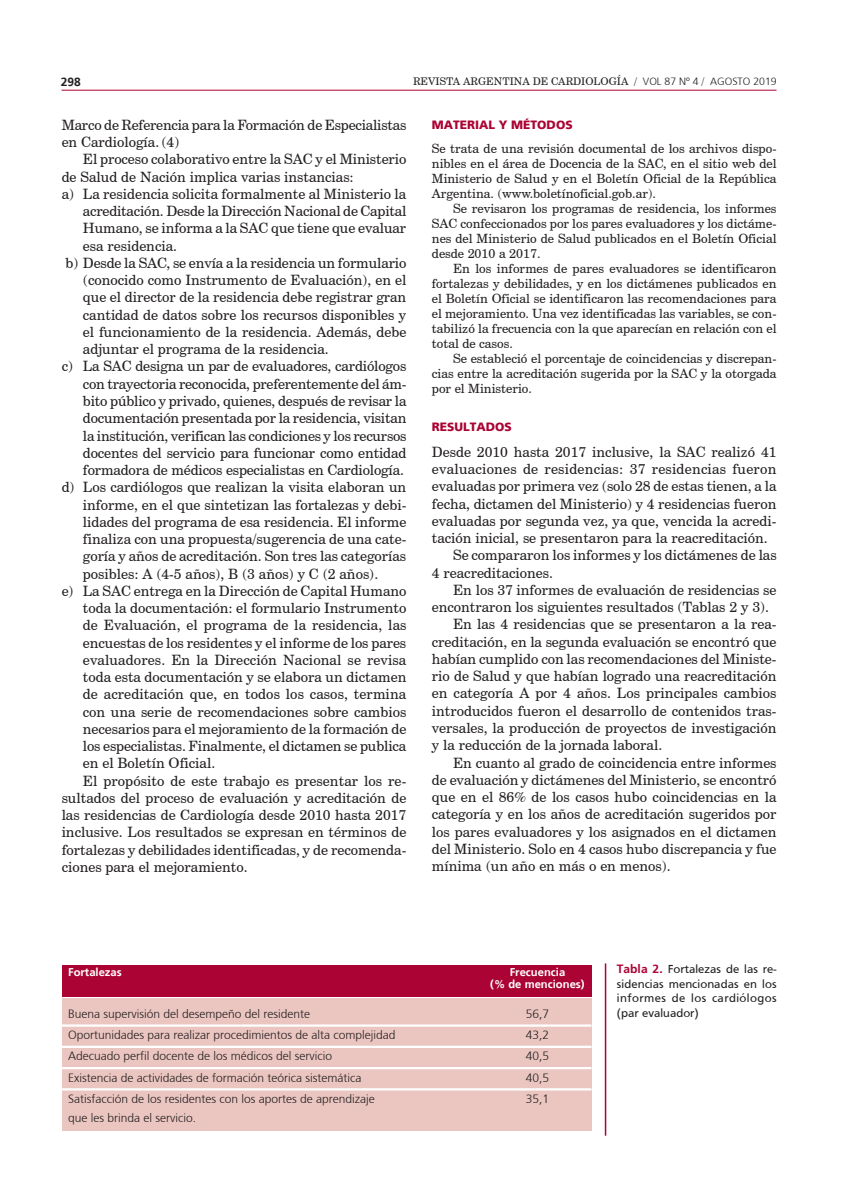
<style>
.page{position:relative;width:851px;height:1191px;background:#fff}
.page>*{position:absolute;margin:0;border:0;box-sizing:border-box;transform-origin:0 0}
.punteo{font:14.25px/17.2px "Century Schoolbook BT";color:#231f20;text-align:justify}
.texto{font:14.25px/17.2px "Century Schoolbook BT";color:#231f20}
.texto1{font:14.25px/17.2px "Century Schoolbook BT";color:#231f20;text-align:justify}
.texto2{font:12.75px/15px "Century Schoolbook BT";color:#231f20;text-align:justify}
.texto3{font:12.75px/15px "Century Schoolbook BT";color:#231f20;text-align:justify}
.tabla{font:300 12px "Frutiger";color:#231f20}
.tabla_tit{font:12px/14.4px "Frutiger";letter-spacing:.02em;color:#231f20;text-align:justify}
.subtit{font:900 12px "Frutiger";color:#ab0333}
.t1{font:700 12px "Frutiger";color:#231f20}
.tabla_cab_blanco{font:700 11.25px "Frutiger";color:#fff}
.t2{font:10.5px "Century Schoolbook BT";color:#231f20}
.s1{font-family:"Frutiger";font-weight:300}
.s2{font-weight:700;color:#ab0333}
</style>
<div class="page">
<hr style="left:62px;top:90px;width:714px;height:1px;background:#ab0333">
<div style="left:62px;top:998px;width:529px;height:133px;background:#ebc6c1"></div>
<div style="left:62px;top:965px;width:529px;height:31px;background:#ab0333"></div>
<hr style="left:62px;top:1088px;width:529px;height:2px;background:#fff">
<hr style="left:62px;top:1024px;width:529px;height:2px;background:#fff">
<hr style="left:62px;top:1045px;width:529px;height:3px;background:#fff">
<hr style="left:62px;top:1067px;width:529px;height:2px;background:#fff">
<hr style="left:604px;top:963px;width:2px;height:172px;background:#ab0333">
<p class="t1" style="left:61px;top:75px;width:22px">298</p>
<p class="t2" style="left:413px;top:75px;width:365px">REVISTA ARGENTINA DE CARDIOLOGÍA / <span class="s1">VOL 87 Nº 4</span> / <span class="s1">AGOSTO 2019</span></p>
<p class="texto" style="left:62px;top:116px;width:346px">Marco de Referencia para la Formación de Especialistas en Cardiología. (4)</p>
<p class="texto" style="left:62px;top:150px;width:346px;text-indent:21px">El proceso colaborativo entre la SAC y el Ministerio de Salud de Nación implica varias instancias:</p>
<p class="punteo" style="left:83px;top:185px;width:325px;text-indent:-21px">a) La residencia solicita formalmente al Ministerio la acreditación. Desde la Dirección Nacional de Capital Humano, se informa a la SAC que tiene que evaluar esa residencia.</p>
<p class="punteo" style="left:83px;top:254px;width:325px;text-indent:-17px">b) Desde la SAC, se envía a la residencia un formulario (conocido como Instrumento de Evaluación), en el que el director de la residencia debe registrar gran cantidad de datos sobre los recursos disponibles y el funcionamiento de la residencia. Además, debe adjuntar el programa de la residencia.</p>
<p class="punteo" style="left:83px;top:357px;width:325px;text-indent:-21px">c) La SAC designa un par de evaluadores, cardiólogos con trayectoria reconocida, preferentemente del ám&shy;bito público y privado, quienes, después de revisar la documentación presentada por la residencia, visitan la institución, verifican las condiciones y los recursos docentes del servicio para funcionar como entidad formadora de médicos especialistas en Cardiología.</p>
<p class="punteo" style="left:83px;top:478px;width:325px;text-indent:-21px">d) Los cardiólogos que realizan la visita elaboran un informe, en el que sintetizan las fortalezas y debi&shy;lidades del programa de esa residencia. El informe finaliza con una propuesta/sugerencia de una cate&shy;goría y años de acreditación. Son tres las categorías posibles: A (4-5 años), B (3 años) y C (2 años).</p>
<p class="punteo" style="left:83px;top:582px;width:325px;text-indent:-21px">e) La SAC entrega en la Dirección de Capital Humano toda la documentación: el formulario Instrumento de Evaluación, el programa de la residencia, las encuestas de los residentes y el informe de los pares evaluadores. En la Dirección Nacional se revisa toda esta documentación y se elabora un dictamen de acreditación que, en todos los casos, termina con una serie de recomendaciones sobre cambios necesarios para el mejoramiento de la formación de los especialistas. Finalmente, el dictamen se publica en el Boletín Oficial.</p>
<p class="texto" style="left:62px;top:771px;width:346px;text-align:justify;text-indent:21px">El propósito de este trabajo es presentar los re&shy;sultados del proceso de evaluación y acreditación de las residencias de Cardiología desde 2010 hasta 2017 inclusive. Los resultados se expresan en términos de fortalezas y debilidades identificadas, y de recomenda&shy;ciones para el mejoramiento.</p>
<p class="subtit" style="left:432px;top:118px;width:142px">MATERIAL Y MÉTODOS</p>
<p class="texto3" style="left:432px;top:140px;width:346px">Se trata de una revisión documental de los archivos dispo&shy;nibles en el área de Docencia de la SAC, en el sitio web del Ministerio de Salud y en el Boletín Oficial de la República Argentina. (www.boletínoficial.gob.ar).</p>
<p class="texto2" style="left:432px;top:200px;width:346px;text-indent:21px">Se revisaron los programas de residencia, los informes SAC confeccionados por los pares evaluadores y los dictáme&shy;nes del Ministerio de Salud publicados en el Boletín Oficial desde 2010 a 2017.</p>
<p class="texto2" style="left:432px;top:260px;width:346px;text-indent:21px">En los informes de pares evaluadores se identificaron fortalezas y debilidades, y en los dictámenes publicados en el Boletín Oficial se identificaron las recomendaciones para el mejoramiento. Una vez identificadas las variables, se con&shy;tabilizó la frecuencia con la que aparecían en relación con el total de casos.</p>
<p class="texto2" style="left:432px;top:350px;width:346px;text-indent:21px">Se estableció el porcentaje de coincidencias y discrepan&shy;cias entre la acreditación sugerida por la SAC y la otorgada por el Ministerio.</p>
<p class="subtit" style="left:432px;top:420px;width:82px">RESULTADOS</p>
<p class="texto1" style="left:432px;top:443px;width:346px">Desde 2010 hasta 2017 inclusive, la SAC realizó 41 evaluaciones de residencias: 37 residencias fueron evaluadas por primera vez (solo 28 de estas tienen, a la fecha, dictamen del Ministerio) y 4 residencias fueron evaluadas por segunda vez, ya que, vencida la acredi&shy;tación inicial, se presentaron para la reacreditación.</p>
<p class="texto" style="left:432px;top:546px;width:346px;text-indent:21px">Se compararon los informes y los dictámenes de las<br>4 reacreditaciones.</p>
<p class="texto" style="left:432px;top:581px;width:346px;text-indent:21px">En los 37 informes de evaluación de residencias se encontraron los siguientes resultados (Tablas 2 y 3).</p>
<p class="texto" style="left:432px;top:615px;width:346px;text-align:justify;text-indent:21px">En las 4 residencias que se presentaron a la rea&shy;creditación, en la segunda evaluación se encontró que habían cumplido con las recomendaciones del Ministe&shy;rio de Salud y que habían logrado una reacreditación en categoría A por 4 años. Los principales cambios introducidos fueron el desarrollo de contenidos tras&shy;versales, la producción de proyectos de investigación y la reducción de la jornada laboral.</p>
<p class="texto" style="left:432px;top:753px;width:346px;text-align:justify;text-indent:21px">En cuanto al grado de coincidencia entre informes de evaluación y dictámenes del Ministerio, se encontró que en el 86% de los casos hubo coincidencias en la categoría y en los años de acreditación sugeridos por los pares evaluadores y los asignados en el dictamen del Ministerio. Solo en 4 casos hubo discrepancia y fue mínima (un año en más o en menos).</p>
<p class="tabla_cab_blanco" style="left:68px;top:965px;width:55px">Fortalezas</p>
<p class="tabla_cab_blanco" style="left:509px;top:965px;width:57px">Frecuencia</p>
<p class="tabla_cab_blanco" style="left:490px;top:977px;width:96px">(% de menciones)</p>
<p class="tabla" style="left:68px;top:1006px;width:244px">Buena supervisión del desempeño del residente</p>
<p class="tabla" style="left:525px;top:1006px;width:25px">56,7</p>
<p class="tabla" style="left:68px;top:1028px;width:329px">Oportunidades para realizar procedimientos de alta complejidad</p>
<p class="tabla" style="left:525px;top:1028px;width:25px">43,2</p>
<p class="tabla" style="left:68px;top:1049px;width:266px">Adecuado perfil docente de los médicos del servicio</p>
<p class="tabla" style="left:525px;top:1049px;width:25px">40,5</p>
<p class="tabla" style="left:68px;top:1070px;width:295px">Existencia de actividades de formación teórica sistemática</p>
<p class="tabla" style="left:525px;top:1070px;width:25px">40,5</p>
<p class="tabla" style="left:68px;top:1091px;width:308px">Satisfacción de los residentes con los aportes de aprendizaje</p>
<p class="tabla" style="left:525px;top:1091px;width:25px">35,1</p>
<p class="tabla" style="left:68px;top:1110px;width:130px">que les brinda el servicio.</p>
<p class="tabla_tit" style="left:617px;top:962px;width:161px"><span class="s2">Tabla 2.</span> Fortalezas de las re&shy;sidencias mencionadas en los informes de los cardiólogos (par evaluador)</p>
</div>
